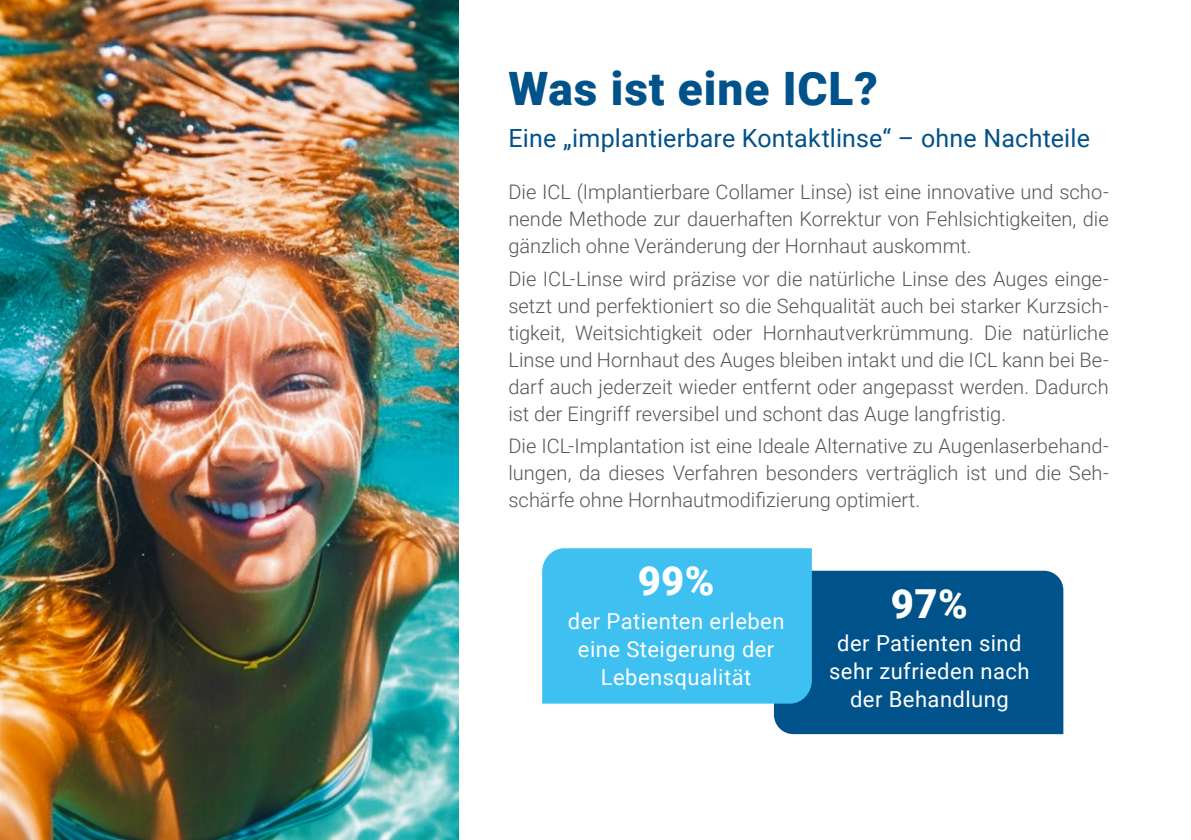
<style>
.page{position:relative;width:1191px;height:840px;background:#fff}
.page>*{position:absolute;margin:0;border:0;box-sizing:border-box;transform-origin:0 0}
.t1{font:900 46px "Roboto";letter-spacing:.02em;color:#00528a}
.t2{font:900 40px "Roboto";color:#fff}
.t3{font:25px "Roboto";letter-spacing:.005em;color:#00528a}
.t4{font:22px/28px "Roboto";letter-spacing:.02em;color:#fff;text-align:center}
.t5{font:300 20px/27px "Roboto";color:#565655;text-align:justify}
</style>
<div class="page">
<img style="left:0;top:0;width:458px;height:839px">
<div style="left:774px;top:570px;width:289px;height:163px;background:#00528a"></div>
<div style="left:542px;top:548px;width:270px;height:155px;background:#3ec0f0"></div>
<h1 class="t1" style="left:508px;top:57px;width:371px">Was ist eine ICL?</h1>
<p class="t3" style="left:508px;top:120px;width:583px">Eine „implantierbare Kontaktlinse“ – ohne Nachteile</p>
<p class="t5" style="left:508px;top:177px;width:602px">Die ICL (Implantierbare Collamer Linse) ist eine innovative und scho&shy;nende Methode zur dauerhaften Korrektur von Fehlsichtigkeiten, die gänzlich ohne Veränderung der Hornhaut auskommt.</p>
<p class="t5" style="left:508px;top:264px;width:602px">Die ICL-Linse wird präzise vor die natürliche Linse des Auges einge&shy;setzt und perfektioniert so die Sehqualität auch bei starker Kurzsich&shy;tigkeit, Weitsichtigkeit oder Hornhautverkrümmung. Die natürliche Linse und Hornhaut des Auges bleiben intakt und die ICL kann bei Be&shy;darf auch jederzeit wieder entfernt oder angepasst werden. Dadurch ist der Eingriff reversibel und schont das Auge langfristig.</p>
<p class="t5" style="left:508px;top:432px;width:602px">Die ICL-Implantation ist eine Ideale Alternative zu Augenlaserbehand&shy;lungen, da dieses Verfahren besonders verträglich ist und die Seh&shy;schärfe ohne Hornhautmodifizierung optimiert.</p>
<h2 class="t2" style="left:637px;top:553px;width:78px">99%</h2>
<p class="t4" style="left:568px;top:606px;width:218px">der Patienten erleben eine Steigerung der<br>Lebensqualität</p>
<h2 class="t2" style="left:891px;top:575px;width:78px">97%</h2>
<p class="t4" style="left:829px;top:628px;width:202px">der Patienten sind sehr zufrieden nach der Behandlung</p>
</div>
